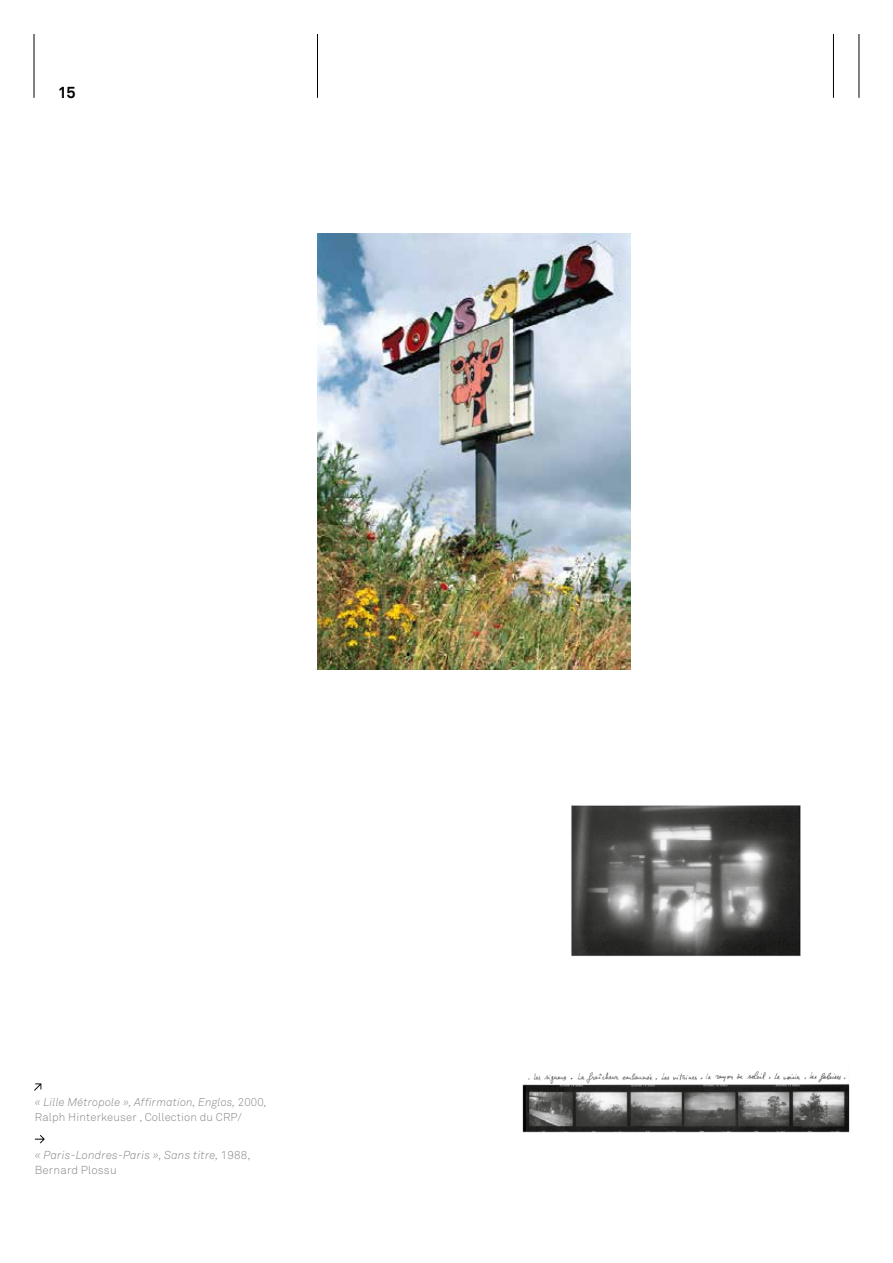
<style>
.page{position:relative;width:893px;height:1263px;background:#fff}
.page>*{position:absolute;margin:0;border:0;box-sizing:border-box;transform-origin:0 0}
.t1{font:700 16.05px "Akkurat";color:#000}
.t2{font:italic 300 11.55px/15.5px "Akkurat";letter-spacing:.015em;color:#878787}
.t3{font:300 11.25px/15.5px "Akkurat";letter-spacing:.015em;color:#878787}
.s1{font-style:italic}
.s2{font-style:normal}
</style>
<div class="page">
<hr style="left:34px;top:34px;width:1px;height:64px;background:#000">
<hr style="left:317px;top:34px;width:1px;height:64px;background:#000">
<hr style="left:833px;top:34px;width:1px;height:64px;background:#000">
<hr style="left:859px;top:34px;width:1px;height:64px;background:#000">
<img style="left:317px;top:234px;width:313px;height:436px">
<img style="left:522px;top:805px;width:328px;height:328px">
<svg style="left:34px;top:1083px;width:7px;height:8px"></svg>
<svg style="left:35px;top:1135px;width:10px;height:8px"></svg>
<h1 class="t1" style="left:57px;top:82px;width:20px">15</h1>
<p class="t3" style="left:35px;top:1094px;width:234px"><span class="s1">« Lille Métropole », Affirmation, Englos,</span> 2000<span class="s1">,<br></span>Ralph Hinterkeuser , Collection du CRP/</p>
<p class="t2" style="left:35px;top:1147px;width:217px">« Paris-Londres-Paris », Sans titre, <span class="s2">1988,<br>Bernard Plossu</span></p>
</div>
